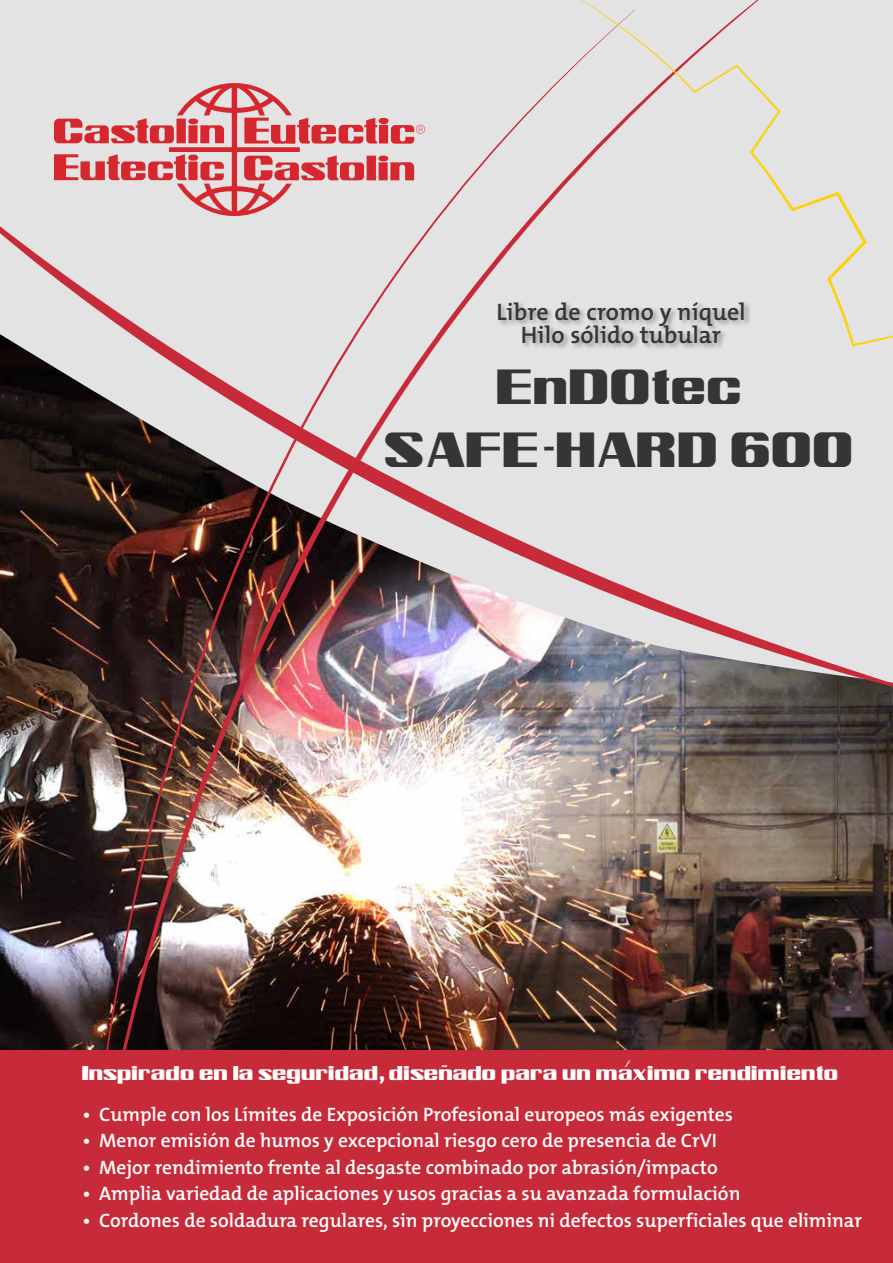
<style>
.page{position:relative;width:893px;height:1263px;background:#fff}
.page>*{position:absolute;margin:0;border:0;box-sizing:border-box;transform-origin:0 0}
.t1{font:48px/63px "Castolin";color:#333536;text-align:center}
.t2{font:600 24px/22.5px "The Mix B W6";color:#333536;text-align:center}
.t3{font:600 19.5px "The Mix B W6";color:#fff}
.t4{font:19.5px "Castolin";color:#fff}
.t5{font:16.5px "Arial";color:#fff}
.s1{font-family:"Century"}
.s2{font-family:"The Mix B W9";font-weight:900}
</style>
<div class="page">
<img style="left:0;top:695px;width:893px;height:355px">
<svg style="left:0;top:177px;width:893px;height:518px;background:#958d8b"></svg>
<img style="left:84px;top:0;width:703px;height:1050px">
<svg style="left:54px;top:83px;width:371px;height:133px;background:#deaeaf"></svg>
<svg style="left:545px;top:0;width:348px;height:395px;background:#e0e0dd"></svg>
<div style="left:0;top:1050px;width:893px;height:213px;background:#c72a38"></div>
<p class="t2" style="left:496px;top:301px;width:251px">Libre de cromo y níquel<br>Hilo sólido tubular</p>
<h1 class="t1" style="left:385px;top:362px;width:471px">EnDOtec<br>SAFE<span class="s1">-</span>HARD 600</h1>
<p class="t5" style="left:445px;top:1052px;width:7px">̴</p>
<p class="t4" style="left:82px;top:1065px;width:758px">Inspirado en la seguridad<span class="s2">,</span> disenado para un maximo rendimiento</p>
<p class="t3" style="left:82px;top:1102px;width:652px">• Cumple con los Límites de Exposición Profesional europeos más exigentes</p>
<p class="t3" style="left:82px;top:1128px;width:636px">• Menor emisión de humos y excepcional riesgo cero de presencia de CrVI</p>
<p class="t3" style="left:82px;top:1155px;width:637px">• Mejor rendimiento frente al desgaste combinado por abrasión/impacto</p>
<p class="t3" style="left:82px;top:1181px;width:659px">• Amplia variedad de aplicaciones y usos gracias a su avanzada formulación</p>
<p class="t3" style="left:82px;top:1208px;width:781px">• Cordones de soldadura regulares, sin proyecciones ni defectos superficiales que eliminar</p>
</div>
